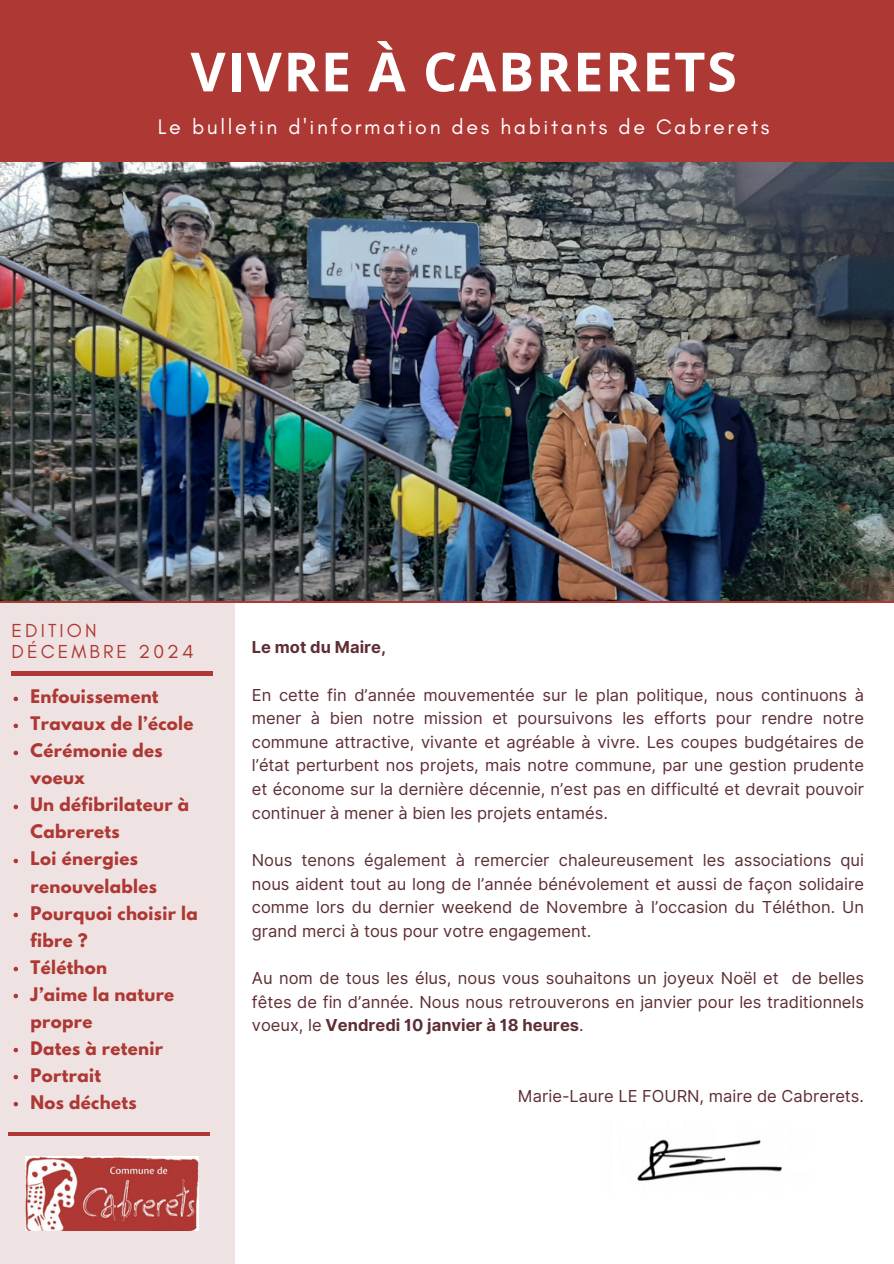
<style>
.page{position:relative;width:894px;height:1264px;background:#fff}
.page>*{position:absolute;margin:0;border:0;box-sizing:border-box;transform-origin:0 0}
.t1{font:700 54px "Open Sans";letter-spacing:.03em;color:#fff}
.t2{font:21.45px "Glacial Indifference";letter-spacing:.12em;color:#fff}
.t3{font:19.2px/20.2px "Glacial Indifference";letter-spacing:.16em;color:#ae3834}
.t4{font:700 16.65px/27px "League Spartan";letter-spacing:.02em;color:#ae3834}
.t5{font:16.5px/23.7px "Inter";color:#5e2e34;text-align:justify}
.t6{font:700 16.5px "Inter";color:#5e2e34}
.s1{font-weight:700}
</style>
<div class="page">
<div style="left:0;top:0;width:893px;height:602px;background:#ae3834"></div>
<div style="left:0;top:385px;width:234px;height:878px;background:#efe2e2"></div>
<img style="left:25px;top:1156px;width:174px;height:74px">
<hr style="left:12px;top:671px;width:201px;height:4px;background:#ae3834">
<img style="left:637px;top:1139px;width:145px;height:42px">
<hr style="left:8px;top:1132px;width:201px;height:3px;background:#ae3834">
<img style="left:0;top:162px;width:893px;height:438px">
<svg style="left:14px;top:696px;width:4px;height:5px"></svg>
<svg style="left:14px;top:723px;width:4px;height:5px"></svg>
<svg style="left:14px;top:750px;width:4px;height:5px"></svg>
<svg style="left:14px;top:804px;width:4px;height:5px"></svg>
<svg style="left:14px;top:858px;width:4px;height:5px"></svg>
<svg style="left:14px;top:912px;width:4px;height:5px"></svg>
<svg style="left:14px;top:966px;width:4px;height:5px"></svg>
<svg style="left:14px;top:993px;width:4px;height:5px"></svg>
<svg style="left:14px;top:1047px;width:4px;height:5px"></svg>
<svg style="left:14px;top:1074px;width:4px;height:5px"></svg>
<svg style="left:14px;top:1101px;width:4px;height:5px"></svg>
<p class="t1" style="left:190px;top:34px;width:547px">VIVRE À CABRERETS</p>
<p class="t2" style="left:158px;top:114px;width:613px">Le bulletin d'information des habitants de Cabrerets</p>
<p class="t3" style="left:12px;top:620px;width:184px">EDITION<br>DÉCEMBRE 2024</p>
<p class="t4" style="left:31px;top:685px;width:129px">Enfouissement</p>
<h1 class="t4" style="left:31px;top:712px;width:164px">Travaux de l’école</h1>
<h2 class="t4" style="left:31px;top:739px;width:134px">Cérémonie des voeux</h2>
<p class="t4" style="left:31px;top:793px;width:160px">Un défibrilateur à<br>Cabrerets</p>
<h3 class="t4" style="left:31px;top:847px;width:128px">Loi énergies renouvelables</h3>
<p class="t4" style="left:31px;top:901px;width:169px">Pourquoi choisir la fibre ?</p>
<p class="t4" style="left:31px;top:955px;width:78px">Téléthon</p>
<p class="t4" style="left:31px;top:982px;width:145px">J’aime la nature propre</p>
<p class="t4" style="left:31px;top:1036px;width:134px">Dates à retenir</p>
<p class="t4" style="left:31px;top:1063px;width:72px">Portrait</p>
<p class="t4" style="left:31px;top:1090px;width:107px">Nos déchets</p>
<p class="t6" style="left:252px;top:637px;width:136px">Le mot du Maire,</p>
<p class="t5" style="left:252px;top:682px;width:613px">En cette fin d’année mouvementée sur le plan politique, nous continuons à mener à bien notre mission et poursuivons les efforts pour rendre notre commune attractive, vivante et agréable à vivre. Les coupes budgétaires de l’état perturbent nos projets, mais notre commune, par une gestion prudente et économe sur la dernière décennie, n’est pas en difficulté et devrait pouvoir continuer à mener à bien les projets entamés.</p>
<p class="t5" style="left:252px;top:848px;width:613px">Nous tenons également à remercier chaleureusement les associations qui nous aident tout au long de l’année bénévolement et aussi de façon solidaire comme lors du dernier weekend de Novembre à l’occasion du Téléthon. Un grand merci à tous pour votre engagement.</p>
<p class="t5" style="left:252px;top:966px;width:613px">Au nom de tous les élus, nous vous souhaitons un joyeux Noël et de belles fêtes de fin d’année. Nous nous retrouverons en janvier pour les traditionnels voeux, le <span class="s1">Vendredi 10 janvier à 18 heures</span>.</p>
<p class="t5" style="left:517px;top:1084px;width:348px">Marie-Laure LE FOURN, maire de Cabrerets.</p>
</div>
